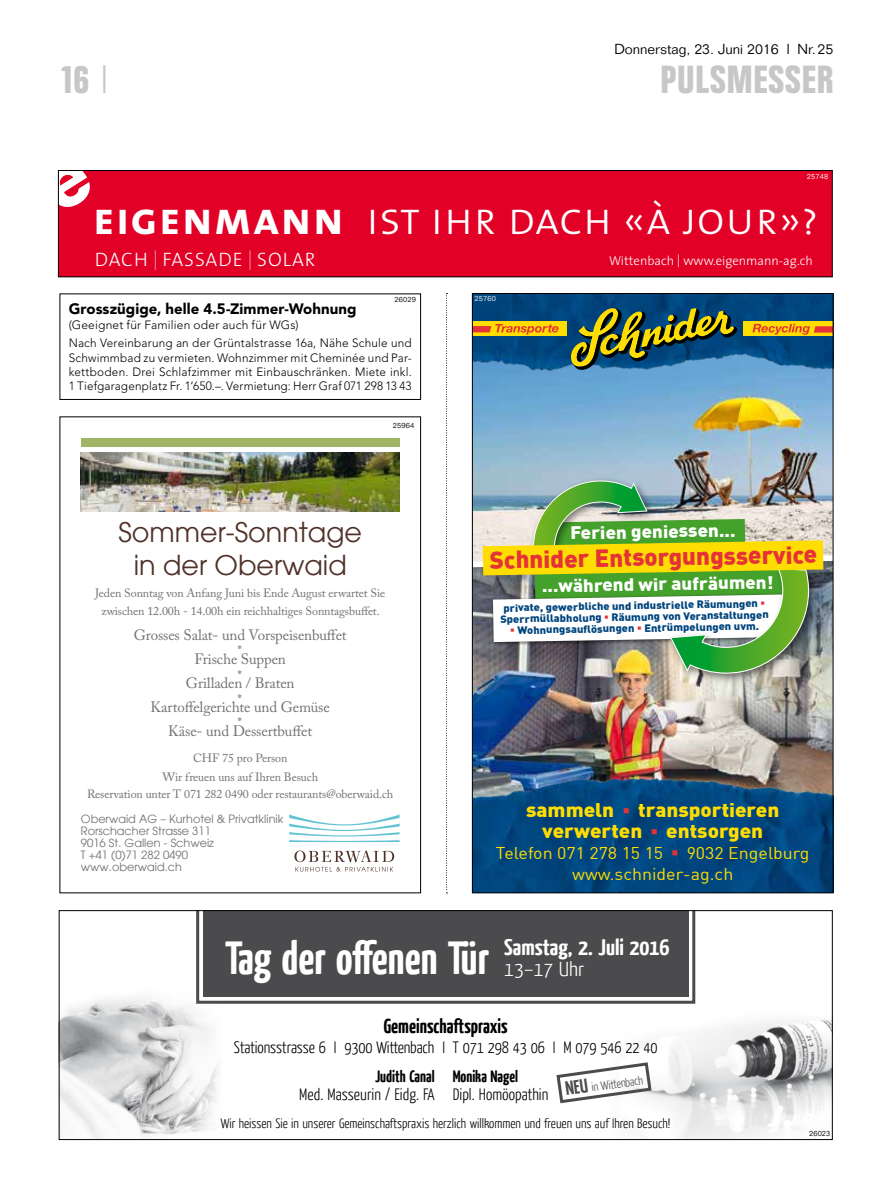
<style>
.page{position:relative;width:893px;height:1191px;background:#fff}
.page>*{position:absolute;margin:0;border:0;box-sizing:border-box;transform-origin:0 0}
.t1{font:46.5px "The Sans Light Caps";letter-spacing:.005em;color:#fff}
.t2{font:700 39px "Folio Condensed BQ";letter-spacing:.03em;color:#c6c7c8}
.t3{font:27px/33px "Avant Garde";color:#4f3129;text-align:center}
.t4{font:900 24.3px "DIN";color:#e53138}
.t5{font:700 22.5px "Yanone Kaffeesatz";color:#fff;scale:1.12 1}
.t6{font:700 20.25px "Yanone Kaffeesatz";color:#000}
.t7{font:300 20.25px "Yanone Kaffeesatz";color:#fff;scale:1.12 1}
.t8{font:19.5px "The Sans Light Caps";letter-spacing:.05em;color:#fff}
.t9{font:900 19.35px/21px "DIN";color:#fd0;text-align:center;scale:1.06 1}
.t10{font:900 17.7px "DIN";color:#fff;scale:1.06 1}
.t11{font:16.8px/21px "DIN";color:#fd0;text-align:center;scale:1.06 1}
.t12{font:300 16.5px/28.8px "Yanone Kaffeesatz";letter-spacing:-.01em;color:#000;text-align:center}
.t13{font:15px/24px "Adobe Caslon Pro";letter-spacing:-.01em;color:#707172;text-align:center}
.t14{font:900 15px "Avenir";letter-spacing:.005em;color:#000}
.t15{font:300 14.25px "Folio";color:#000}
.t16{font:300 13.5px "Yanone Kaffeesatz";color:#000}
.t17{font:300 12.75px "The Sans";color:#fff}
.t18{font:300 12px/14.4px "Avenir";letter-spacing:.015em;color:#000}
.t19{font:12px/18px "Adobe Caslon Pro";letter-spacing:-.01em;color:#707172;text-align:center}
.t20{font:300 12px "Yanone Kaffeesatz";color:#4b4b4d}
.t21{font:600 12px/24.6px "Adobe Caslon Pro";color:#707172;text-align:justify}
.t22{font:11.25px/12px "Avant Garde";color:#707172}
.t23{font:900 10.5px/11.2px "DIN";color:#00457d;text-align:center;scale:1.06 1}
.t24{font:300 7.5px "Folio";letter-spacing:.02em;color:#000}
.t25{font:300 7.5px "Folio";letter-spacing:.02em;color:#fff}
.s1{font-family:"Folio";font-weight:300}
.s2{font-family:"The Sans Bold Caps"}
.s3{color:#e53138}
.s4{font-size:46.5px}
.s5{font-weight:700}
.s6{font-weight:700;font-size:19.5px}
</style>
<div class="page">
<div style="left:58px;top:170px;width:774px;height:107px;background:#e20026"></div>
<svg style="left:60px;top:172px;width:30px;height:35px"></svg>
<div style="left:58px;top:170px;width:775px;height:107px;border:1px solid #000"></div>
<img style="left:474px;top:395px;width:357px;height:347px">
<img style="left:474px;top:295px;width:357px;height:100px">
<div style="left:743px;top:321px;width:90px;height:15px;background:#fd0"></div>
<svg style="left:752px;top:324px;width:79px;height:11px"></svg>
<div style="left:472px;top:321px;width:95px;height:15px;background:#fd0"></div>
<svg style="left:474px;top:324px;width:84px;height:10px"></svg>
<svg style="left:571px;top:308px;width:166px;height:62px;background:#486751"></svg>
<img style="left:474px;top:742px;width:357px;height:149px">
<div style="left:667px;top:564px;width:152px;height:119px;background:#000;opacity:.5"></div>
<div style="left:529px;top:476px;width:128px;height:99px;background:#aac1d4"></div>
<img style="left:483px;top:478px;width:340px;height:197px">
<div style="left:81px;top:438px;width:319px;height:8px;background:#a1b566"></div>
<svg style="left:289px;top:814px;width:111px;height:28px"></svg>
<svg style="left:294px;top:850px;width:100px;height:21px"></svg>
<img style="left:81px;top:452px;width:319px;height:59px">
<img style="left:605px;top:992px;width:226px;height:146px">
<img style="left:61px;top:997px;width:223px;height:141px">
<div style="left:203px;top:910px;width:486px;height:87px;background:#4b4b4d"></div>
<div style="left:196px;top:908px;width:499px;height:95px;border:3px solid #4b4b4d"></div>
<svg style="left:556px;top:1060px;width:97px;height:45px"></svg>
<div style="left:59px;top:910px;width:774px;height:230px;border:1px solid #000"></div>
<svg style="left:446px;top:293px;width:1px;height:600px"></svg>
<div style="left:60px;top:293px;width:361px;height:107px;border:1px solid #000"></div>
<p class="t2" style="left:60px;top:58px;width:51px">16 <span class="s1">|</span></p>
<p class="t15" style="left:614px;top:40px;width:221px">Donnerstag, 23. Juni 2016 l Nr.25</p>
<h2 class="t2" style="left:661px;top:58px;width:174px">PULSMESSER</h2>
<p class="t25" style="left:807px;top:172px;width:23px">25748</p>
<p class="t1" style="left:93px;top:179px;width:726px"><span class="s2">eigenmann</span> ist ihr dach «à jour»?</p>
<p class="t8" style="left:95px;top:243px;width:222px">DACH | FASSADE | SOLAR</p>
<p class="t17" style="left:609px;top:251px;width:205px">Wittenbach | www.eigenmann-ag.ch</p>
<p class="t24" style="left:394px;top:295px;width:23px">26029</p>
<p class="t14" style="left:69px;top:300px;width:289px">Grosszügige, helle 4.5-Zimmer-Wohnung</p>
<p class="t18" style="left:69px;top:315px;width:344px;line-height:18.6px">(Geeignet für Familien oder auch für WGs)<br>Nach Vereinbarung an der Grüntalstrasse 16a, Nähe Schule und</p>
<p class="t18" style="left:69px;top:350px;width:344px;text-align:justify">Schwimmbad zu vermieten. Wohnzimmer mit Cheminée und Par&shy;kettboden. Drei Schlafzimmer mit Einbauschränken. Miete inkl.<br>1 Tiefgaragenplatz Fr. 1‘650.–. Vermietung: Herr Graf 071 298 13 43</p>
<p class="t24" style="left:393px;top:421px;width:23px">25964</p>
<p class="t3" style="left:118px;top:516px;width:245px">Sommer-Sonntage in der Oberwaid</p>
<p class="t19" style="left:95px;top:584px;width:292px">Jeden Sonntag von Anfang Juni bis Ende August erwartet Sie zwischen 12.00h - 14.00h ein reichhaltiges Sonntagsbuffet.</p>
<p class="t13" style="left:134px;top:623px;width:214px">Grosses Salat- und Vorspeisenbuffet<br>Frische Suppen<br>Grilladen / Braten<br>Kartoffelgerichte und Gemüse<br>Käse- und Dessertbuffet</p>
<p class="t21" style="left:238px;top:637px;width:6px">* * *</p>
<p class="t21" style="left:238px;top:709px;width:5px">*</p>
<p class="t19" style="left:162px;top:748px;width:157px;line-height:18.8px">CHF 75 pro Person<br>Wir freuen uns auf Ihren Besuch</p>
<p class="t19" style="left:87px;top:785px;width:308px">Reservation unter T 071 282 0490 oder restaurants@oberwaid.ch</p>
<p class="t22" style="left:81px;top:813px;width:204px">Oberwaid AG – Kurhotel &amp; Privatklinik<br>Rorschacher Strasse 311<br>9016 St. Gallen - Schweiz<br>T +41 (0)71 282 0490 www.oberwaid.ch</p>
<p class="t25" style="left:475px;top:294px;width:23px">25760</p>
<p class="t10" style="left:570px;top:521px;width:157px;rotate:-1deg">Ferien geniessen...</p>
<p class="t4" style="left:489px;top:544px;width:329px;rotate:-1deg">Schnider Entsorgungsservice</p>
<p class="t10" style="left:542px;top:574px;width:220px;rotate:-1deg">...während wir aufräumen!</p>
<p class="t23" style="left:500px;top:602px;width:255px;rotate:-1deg">private, gewerbliche und industrielle Räumungen <span class="s3">▪<br></span>Sperrmüllabholung <span class="s3">▪</span> Räumung von Veranstaltungen</p>
<p class="t23" style="left:510px;top:624px;width:236px;rotate:-1deg"><span class="s3">▪</span> Wohnungsauflösungen <span class="s3">▪</span> Entrümpelungen uvm.</p>
<p class="t9" style="left:526px;top:798px;width:240px">sammeln <span class="s3">▪</span> transportieren verwerten <span class="s3">▪</span> entsorgen</p>
<p class="t11" style="left:496px;top:841px;width:297px">Telefon 071 278 15 15 <span class="s3">▪</span> 9032 Engelburg www.schnider-ag.ch</p>
<p class="t5" style="left:225px;top:932px;width:398px"><span class="s4">Tag der offenen Tür</span> Samstag, 2. Juli 2016</p>
<p class="t7" style="left:504px;top:956px;width:73px">13–17 Uhr</p>
<p class="t6" style="left:384px;top:1012px;width:125px">Gemeinschaftspraxis</p>
<p class="t12" style="left:234px;top:1032px;width:425px">Stationsstrasse 6 I 9300 Wittenbach I T 071 298 43 06 I M 079 546 22 40<br><span class="s5">Judith Canal Monika Nagel</span></p>
<p class="t12" style="left:299px;top:1079px;width:250px">Med. Masseurin / Eidg. FA Dipl. Homöopathin</p>
<p class="t20" style="left:565px;top:1083px;width:79px;rotate:-8deg"><span class="s6">NEU</span> in Wittenbach</p>
<p class="t16" style="left:221px;top:1114px;width:451px">Wir heissen Sie in unserer Gemeinschaftspraxis herzlich willkommen und freuen uns auf Ihren Besuch!</p>
<p class="t24" style="left:809px;top:1128px;width:23px">26023</p>
</div>
